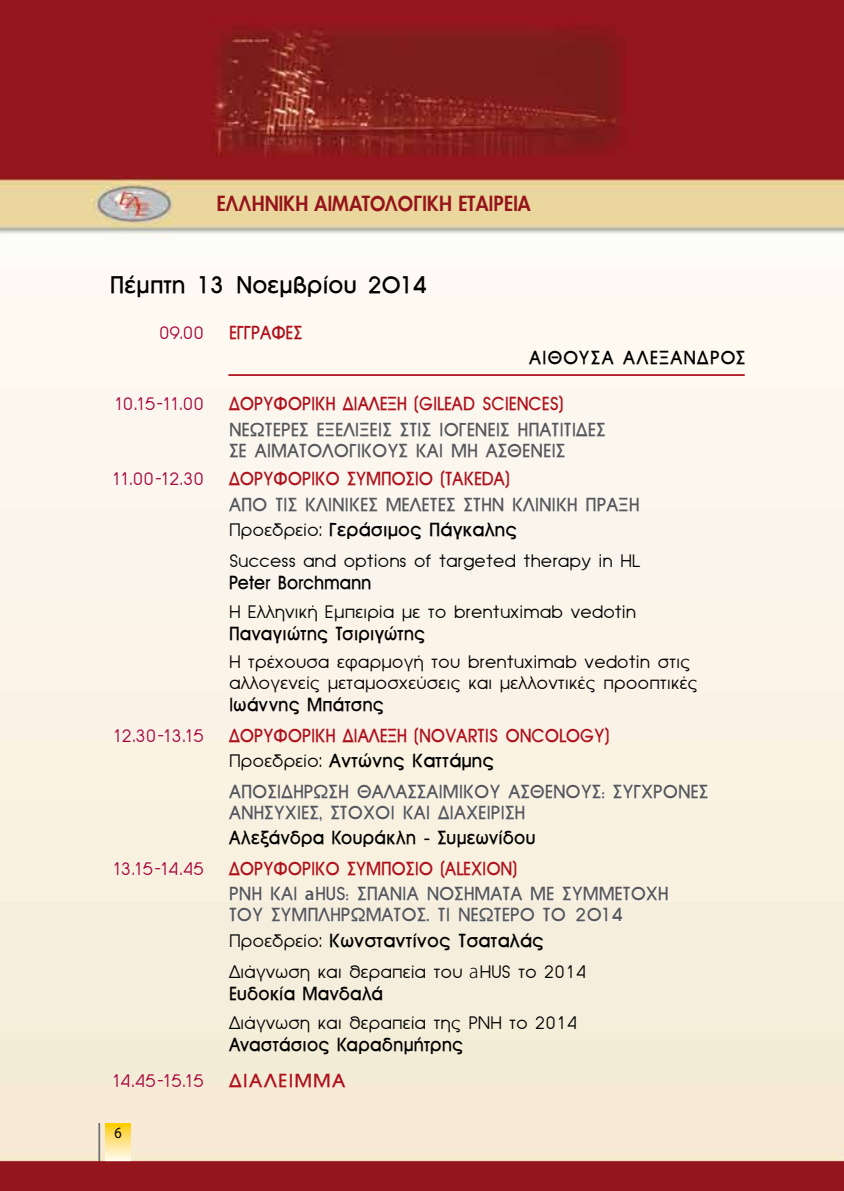
<style>
.page{position:relative;width:844px;height:1191px;background:#fff}
.page>*{position:absolute;margin:0;border:0;box-sizing:border-box;transform-origin:0 0}
.t1{font:24.5px "UB Future Bold";color:#94151b;scale:.9 1}
.t2{font:24.5px "UB Front Bold";letter-spacing:-.005em;color:#000}
.t3{font:19.25px/21px "UB Front Bold";letter-spacing:.01em;color:#58585a}
.t4{font:19.25px/21px "UB Front";color:#000}
.t5{font:19.25px/25.6px "UB Front Bold";color:#af111d;scale:.95 1}
.t6{font:19.25px "UB Front Bold";letter-spacing:.005em;color:#000;scale:.95 1}
.t7{font:19.25px "UB Front";letter-spacing:-.05em;color:#a5023b}
.t8{font:19.25px "UB Front Bold";letter-spacing:.065em;color:#000}
.t9{font:19.25px "UB Front Bold";letter-spacing:.07em;color:#af111d;scale:1.1 1}
.t10{font:15.75px "Myriad Pro";color:#000;scale:.9 1}
.s1{font-family:"UB Front";color:#000}
.s2{color:#000}
.s3{color:#af111d}
.s4{font-family:"Myriad Pro";font-weight:600}
.s5{font-family:"Myriad Pro";font-weight:300;font-size:21px}
</style>
<div class="page">
<img style="left:0;top:0;width:844px;height:1191px">
<hr style="left:98px;top:1123px;width:2px;height:39px;background:#707172">
<svg style="left:106px;top:1123px;width:24px;height:38px"></svg>
<div style="left:0;top:1161px;width:843px;height:30px;background:#94151b"></div>
<hr style="left:228px;top:374px;width:516px;height:2px;background:#af111d">
<svg style="left:229px;top:422px;width:80px;height:14px"></svg>
<svg style="left:317px;top:422px;width:75px;height:14px"></svg>
<svg style="left:399px;top:422px;width:32px;height:14px"></svg>
<svg style="left:440px;top:421px;width:69px;height:16px"></svg>
<svg style="left:518px;top:422px;width:87px;height:14px"></svg>
<svg style="left:228px;top:443px;width:19px;height:14px"></svg>
<svg style="left:254px;top:442px;width:154px;height:16px"></svg>
<svg style="left:416px;top:443px;width:26px;height:14px"></svg>
<svg style="left:451px;top:443px;width:26px;height:14px"></svg>
<svg style="left:484px;top:443px;width:81px;height:15px"></svg>
<svg style="left:228px;top:496px;width:39px;height:16px"></svg>
<svg style="left:275px;top:497px;width:22px;height:14px"></svg>
<svg style="left:305px;top:497px;width:73px;height:14px"></svg>
<svg style="left:386px;top:497px;width:69px;height:14px"></svg>
<svg style="left:463px;top:497px;width:41px;height:14px"></svg>
<svg style="left:512px;top:497px;width:65px;height:14px"></svg>
<svg style="left:585px;top:497px;width:54px;height:14px"></svg>
<svg style="left:228px;top:784px;width:121px;height:15px"></svg>
<svg style="left:357px;top:784px;width:144px;height:15px"></svg>
<svg style="left:507px;top:784px;width:97px;height:15px"></svg>
<svg style="left:612px;top:784px;width:96px;height:15px"></svg>
<svg style="left:228px;top:805px;width:94px;height:17px"></svg>
<svg style="left:330px;top:805px;width:63px;height:15px"></svg>
<svg style="left:403px;top:805px;width:26px;height:15px"></svg>
<svg style="left:437px;top:805px;width:88px;height:15px"></svg>
<svg style="left:229px;top:886px;width:33px;height:15px"></svg>
<svg style="left:270px;top:886px;width:26px;height:15px"></svg>
<svg style="left:304px;top:886px;width:44px;height:15px"></svg>
<svg style="left:356px;top:886px;width:63px;height:15px"></svg>
<svg style="left:427px;top:886px;width:96px;height:15px"></svg>
<svg style="left:530px;top:886px;width:24px;height:15px"></svg>
<svg style="left:561px;top:886px;width:107px;height:15px"></svg>
<svg style="left:229px;top:907px;width:35px;height:15px"></svg>
<svg style="left:270px;top:907px;width:159px;height:15px"></svg>
<svg style="left:437px;top:907px;width:12px;height:15px"></svg>
<svg style="left:458px;top:907px;width:77px;height:15px"></svg>
<svg style="left:542px;top:907px;width:24px;height:15px"></svg>
<svg style="left:575px;top:907px;width:47px;height:15px"></svg>
<p class="t1" style="left:216px;top:191px;width:350px">ΕΛΛΗΝΙΚΗ ΑΙΜΑΤΟΛΟΓΙΚΗ ΕΤΑΙΡΕΙΑ</p>
<p class="t2" style="left:109px;top:271px;width:321px">Πέμπτη 13 Νοεμβρίου 2014</p>
<p class="t7" style="left:159px;top:323px;width:46px">09.00</p>
<p class="t5" style="left:228px;top:319px;width:79px">ΕΓΓΡΑΦΕΣ</p>
<p class="t8" style="left:528px;top:347px;width:218px">ΑΙΘΟΥΣΑ ΑΛΕΞΑΝΔΡΟΣ</p>
<p class="t7" style="left:113px;top:394px;width:92px">10.15-11.00</p>
<p class="t5" style="left:228px;top:390px;width:353px">ΔΟΡΥΦΟΡΙΚΗ ΔΙΑΛΕΞΗ (GILEAD SCIENCES)</p>
<p class="t3" style="left:228px;top:418px;width:378px">ΝΕΩΤΕΡΕΣ ΕΞΕΛΙΞΕΙΣ ΣΤΙΣ ΙΟΓΕΝΕΙΣ ΗΠΑΤΙΤΙΔΕΣ<br>ΣΕ ΑΙΜΑΤΟΛΟΓΙΚΟΥΣ ΚΑΙ ΜΗ ΑΣΘΕΝΕΙΣ</p>
<p class="t7" style="left:111px;top:469px;width:94px">11.00-12.30</p>
<p class="t5" style="left:228px;top:465px;width:297px">ΔΟΡΥΦΟΡΙΚΟ ΣΥΜΠΟΣΙΟ (TAKEDA)</p>
<p class="t3" style="left:228px;top:491px;width:411px;line-height:25.6px">ΑΠΟ ΤΙΣ ΚΛΙΝΙΚΕΣ ΜΕΛΕΤΕΣ ΣΤΗΝ ΚΛΙΝΙΚΗ ΠΡΑΞΗ<br><span class="s1">Προεδρείο:</span> <span class="s2">Γεράσιμος Πάγκαλης</span></p>
<p class="t4" style="left:228px;top:550px;width:412px">Success and options of targeted therapy in HL</p>
<p class="t6" style="left:228px;top:572px;width:151px">Peter Borchmann</p>
<p class="t4" style="left:228px;top:601px;width:408px">Η Ελληνική Εμπειρία με το brentuximab vedotin</p>
<p class="t6" style="left:228px;top:623px;width:208px">Παναγιώτης Τσιριγώτης</p>
<p class="t4" style="left:228px;top:651px;width:470px">Η τρέχουσα εφαρμογή του brentuximab vedotin στις αλλογενείς μεταμοσχεύσεις και μελλοντικές προοπτικές</p>
<p class="t6" style="left:228px;top:694px;width:164px">Ιωάννης Μπάτσης</p>
<p class="t7" style="left:112px;top:726px;width:93px">12.30-13.15</p>
<p class="t5" style="left:228px;top:722px;width:401px">ΔΟΡΥΦΟΡΙΚΗ ΔΙΑΛΕΞΗ (NOVARTIS ONCOLOGY)<br><span class="s1">Προεδρείο:</span> <span class="s2">Αντώνης Καττάμης</span></p>
<p class="t3" style="left:228px;top:781px;width:480px">ΑΠΟΣΙΔΗΡΩΣΗ ΘΑΛΑΣΣΑΙΜΙΚΟΥ ΑΣΘΕΝΟΥΣ: ΣΥΓΧΡΟΝΕΣ<br>ΑΝΗΣΥΧΙΕΣ, ΣΤΟΧΟΙ ΚΑΙ ΔΙΑΧΕΙΡΙΣΗ</p>
<p class="t6" style="left:228px;top:827px;width:324px">Αλεξάνδρα Κουράκλη - Συμεωνίδου</p>
<p class="t7" style="left:111px;top:858px;width:94px">13.15-14.45</p>
<p class="t3" style="left:228px;top:854px;width:441px;line-height:25.9px"><span class="s3">ΔΟΡΥΦΟΡΙΚΟ ΣΥΜΠΟΣΙΟ (ALEXION)<br></span>PNH ΚΑΙ <span class="s4">a</span>HUS: ΣΠΑΝΙΑ ΝΟΣΗΜΑΤΑ ΜΕ ΣΥΜΜΕΤΟΧΗ</p>
<p class="t3" style="left:228px;top:902px;width:397px;line-height:25.6px">ΤΟΥ ΣΥΜΠΛΗΡΩΜΑΤΟΣ. ΤΙ ΝΕΩΤΕΡΟ ΤΟ 2014<br><span class="s1">Προεδρείο:</span> <span class="s2">Κωνσταντίνος Τσαταλάς</span></p>
<p class="t4" style="left:228px;top:961px;width:359px">Διάγνωση και θεραπεία του <span class="s5">a</span>HUS το 2014</p>
<p class="t6" style="left:228px;top:983px;width:163px">Ευδοκία Μανδαλά</p>
<p class="t4" style="left:228px;top:1011px;width:350px">Διάγνωση και θεραπεία της PNH το 2014</p>
<p class="t6" style="left:228px;top:1033px;width:248px">Αναστάσιος Καραδημήτρης</p>
<p class="t7" style="left:111px;top:1071px;width:94px">14.45-15.15</p>
<p class="t9" style="left:228px;top:1070px;width:107px">ΔΙΑΛΕΙΜΜΑ</p>
<p class="t10" style="left:114px;top:1122px;width:10px">6</p>
</div>
